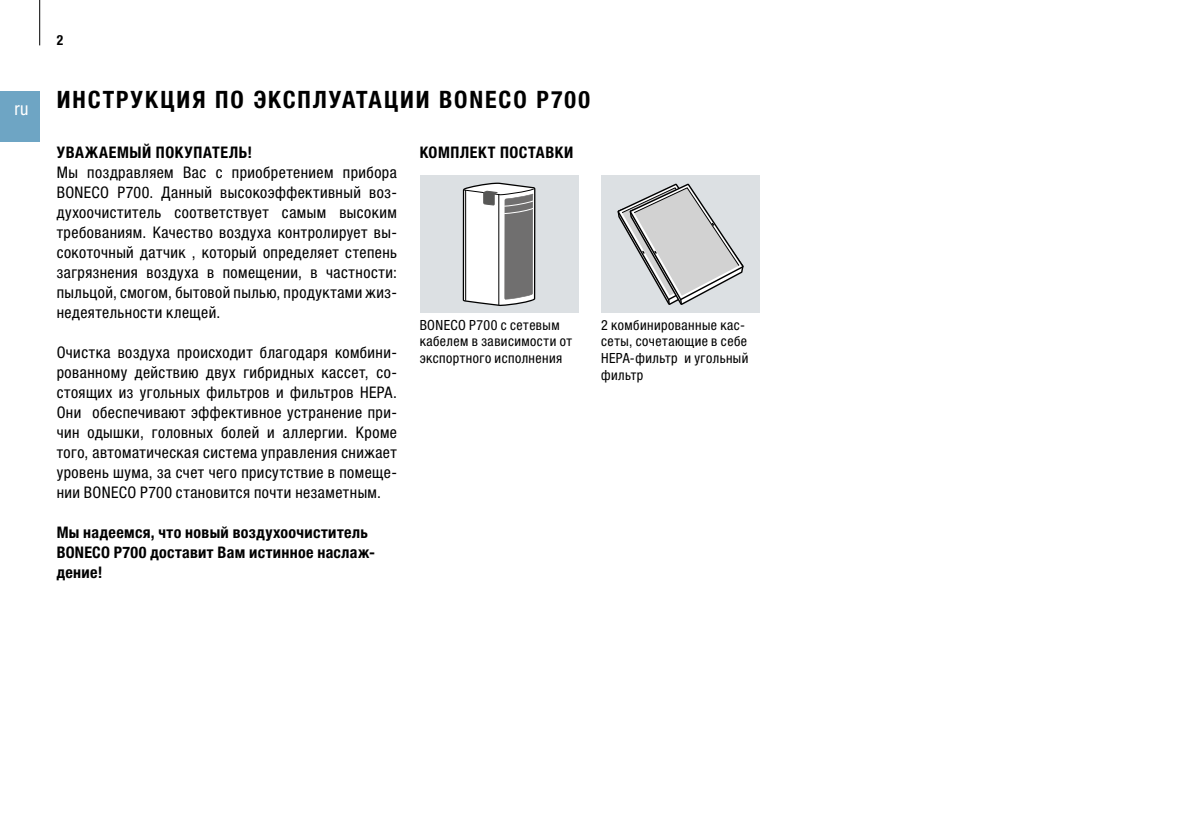
<style>
.page{position:relative;width:1191px;height:840px;background:#fff}
.page>*{position:absolute;margin:0;border:0;box-sizing:border-box;transform-origin:0 0}
.t1{font:700 condensed 24px "Helvetica Neue LTW1 G";letter-spacing:.08em;color:#000}
.t2{font:condensed 16px/20px "Helvetica Neue LTW1 G";letter-spacing:.03em;color:#000;text-align:justify}
.t3{font:700 condensed 16px/20px "Helvetica Neue LTW1 G";letter-spacing:.025em;color:#000}
.t4{font:condensed 14px/16.8px "Helvetica Neue LTW1 G";letter-spacing:.035em;color:#000}
.t5{font:700 condensed 14px "Helvetica Neue LTW1 G";color:#000;scale:.96 1}
</style>
<div class="page">
<div style="left:0;top:91px;width:40px;height:51px;background:#6ea5c4"></div>
<hr style="left:39px;top:0;width:1px;height:45px;background:#000">
<div style="left:420px;top:175px;width:158px;height:138px;background:#dce0e3"></div>
<svg style="left:463px;top:182px;width:72px;height:124px;background:#b9b9b9"></svg>
<div style="left:601px;top:175px;width:159px;height:138px;background:#dce0e3"></div>
<svg style="left:617px;top:184px;width:126px;height:121px"></svg>
<p class="t5" style="left:57px;top:32px;width:8px">2</p>
<h1 class="t1" style="left:14px;top:85px;width:577px"><sub>ru</sub> ИНСТРУКЦИЯ ПО ЭКСПЛУАТАЦИИ BONECO P700</h1>
<p class="t3" style="left:57px;top:142px;width:197px">УВАЖАЕМЫЙ ПОКУПАТЕЛЬ!</p>
<p class="t2" style="left:57px;top:162px;width:342px">Мы поздравляем Вас с приобретением прибора BONECO P700. Данный высокоэффективный воз&shy;духоочиститель соответствует самым высоким требованиям. Качество воздуха контролирует вы&shy;сокоточный датчик , который определяет степень загрязнения воздуха в помещении, в частности: пыльцой, смогом, бытовой пылью, продуктами жиз&shy;недеятельности клещей.</p>
<p class="t2" style="left:57px;top:342px;width:342px">Очистка воздуха происходит благодаря комбини&shy;рованному действию двух гибридных кассет, со&shy;стоящих из угольных фильтров и фильтров HEPA.<br>Они обеспечивают эффективное устранение при&shy;чин одышки, головных болей и аллергии. Кроме того, автоматическая система управления снижает уровень шума, за счет чего присутствие в помеще&shy;нии BONECO P700 становится почти незаметным.</p>
<p class="t3" style="left:57px;top:522px;width:320px">Мы надеемся, что новый воздухоочиститель<br>BONECO P700 доставит Вам истинное наслаж&shy;дение!</p>
<p class="t3" style="left:420px;top:142px;width:155px">КОМПЛЕКТ ПОСТАВКИ</p>
<p class="t4" style="left:420px;top:316px;width:154px">BONECO P700 с сетевым кабелем в зависимости от экспортного исполнения</p>
<p class="t4" style="left:601px;top:316px;width:149px">2 комбинированные кас&shy;сеты, сочетающие в себе<br>НЕРА-фильтр и угольный фильтр</p>
</div>
